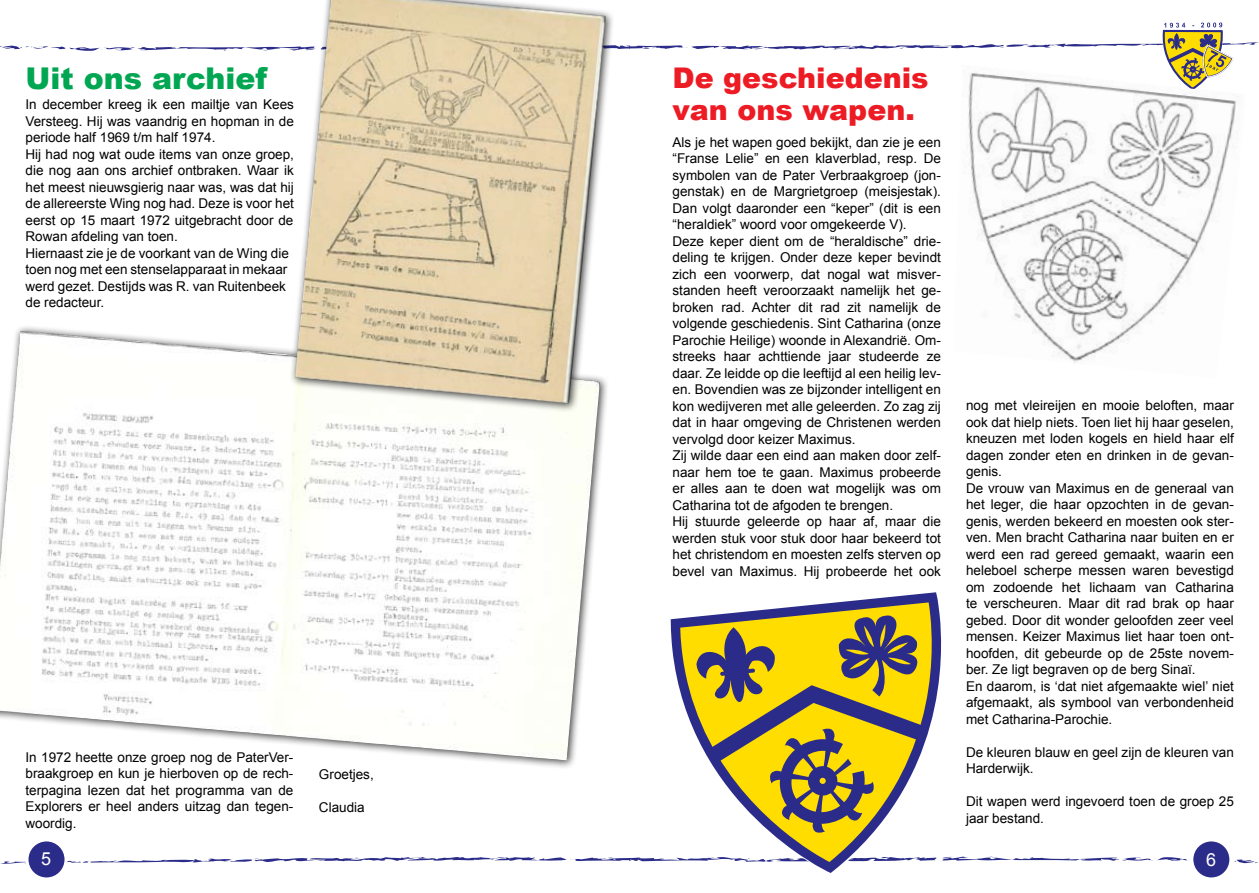
<style>
.page{position:relative;width:1259px;height:893px;background:#fff}
.page>*{position:absolute;margin:0;border:0;box-sizing:border-box;transform-origin:0 0}
.t1{font:900 30px "Arial";color:#00a651}
.t2{font:900 28.5px/31.5px "Arial";color:#ed1c24}
.t3{font:18px "Arial";color:#fff}
.t4{font:13.5px/16.5px "Arial";color:#000}
</style>
<div class="page">
<div style="left:1191px;top:840px;width:39px;height:39px;background:#2b2c89;border-radius:50%"></div>
<div style="left:1190px;top:838px;width:42px;height:42px;border:3px solid #fff;border-radius:50%"></div>
<svg style="left:0;top:856px;width:1258px;height:8px"></svg>
<svg style="left:0;top:23px;width:1259px;height:42px"></svg>
<div style="left:27px;top:840px;width:39px;height:39px;background:#2b2c89;border-radius:50%"></div>
<div style="left:26px;top:838px;width:42px;height:42px;border:3px solid #fff;border-radius:50%"></div>
<div style="left:0;top:324px;width:608px;height:445px;background:#000;opacity:.75"></div>
<img style="left:0;top:331px;width:600px;height:429px">
<div style="left:288px;top:0;width:326px;height:412px;background:#000;opacity:.75"></div>
<img style="left:295px;top:0;width:311px;height:404px">
<img style="left:968px;top:65px;width:268px;height:298px">
<svg style="left:670px;top:592px;width:275px;height:281px"></svg>
<svg style="left:696px;top:615px;width:228px;height:222px;background:#bba848"></svg>
<h1 class="t1" style="left:26px;top:57px;width:243px">Uit ons archief</h1>
<p class="t4" style="left:26px;top:96px;width:270px">In december kreeg ik een mailtje van Kees Versteeg. Hij was vaandrig en hopman in de periode half 1969 t/m half 1974.<br>Hij had nog wat oude items van onze groep, die nog aan ons archief ontbraken. Waar ik het meest nieuwsgierig naar was, was dat hij de allereerste Wing nog had. Deze is voor het eerst op 15 maart 1972 uitgebracht door de Rowan afdeling van toen.<br>Hiernaast zie je de voorkant van de Wing die toen nog met een stenselapparaat in mekaar werd gezet. Destijds was R. van Ruitenbeek de redacteur.</p>
<p class="t4" style="left:26px;top:749px;width:269px;text-align:justify">In 1972 heette onze groep nog de PaterVer&shy;braakgroep en kun je hierboven op de rech&shy;terpagina lezen dat het programma van de Explorers er heel anders uitzag dan tegen&shy;woordig.</p>
<p class="t4" style="left:319px;top:766px;width:56px">Groetjes,</p>
<p class="t4" style="left:319px;top:799px;width:47px">Claudia</p>
<h2 class="t2" style="left:672px;top:61px;width:258px">De geschiedenis van ons wapen.</h2>
<p class="t4" style="left:672px;top:134px;width:270px">Als je het wapen goed bekijkt, dan zie je een “Franse Lelie” en een klaverblad, resp. De symbolen van de Pater Verbraakgroep (jon&shy;genstak) en de Margrietgroep (meisjestak).<br>Dan volgt daaronder een “keper” (dit is een “heraldiek” woord voor omgekeerde V).<br>Deze keper dient om de “heraldische” drie&shy;deling te krijgen. Onder deze keper bevindt zich een voorwerp, dat nogal wat misver&shy;standen heeft veroorzaakt namelijk het ge&shy;broken rad. Achter dit rad zit namelijk de volgende geschiedenis. Sint Catharina (onze Parochie Heilige) woonde in Alexandrië. Om&shy;streeks haar achttiende jaar studeerde ze daar. Ze leidde op die leeftijd al een heilig lev&shy;en. Bovendien was ze bijzonder intelligent en kon wedijveren met alle geleerden. Zo zag zij dat in haar omgeving de Christenen werden vervolgd door keizer Maximus.<br>Zij wilde daar een eind aan maken door zelf&shy;naar hem toe te gaan. Maximus probeerde er alles aan te doen wat mogelijk was om Catharina tot de afgoden te brengen.<br>Hij stuurde geleerde op haar af, maar die werden stuk voor stuk door haar bekeerd tot het christendom en moesten zelfs sterven op bevel van Maximus. Hij probeerde het ook</p>
<p class="t4" style="left:966px;top:398px;width:269px">nog met vleireijen en mooie beloften, maar ook dat hielp niets. Toen liet hij haar geselen, kneuzen met loden kogels en hield haar elf dagen zonder eten en drinken in de gevan&shy;genis.<br>De vrouw van Maximus en de generaal van het leger, die haar opzochten in de gevan&shy;genis, werden bekeerd en moesten ook ster&shy;ven. Men bracht Catharina naar buiten en er werd een rad gereed gemaakt, waarin een heleboel scherpe messen waren bevestigd om zodoende het lichaam van Catharina te verscheuren. Maar dit rad brak op haar gebed. Door dit wonder geloofden zeer veel mensen. Keizer Maximus liet haar toen ont&shy;hoofden, dit gebeurde op de 25ste novem&shy;ber. Ze ligt begraven op de berg Sinaï.<br>En daarom, is ‘dat niet afgemaakte wiel’ niet afgemaakt, als symbool van verbondenheid met Catharina-Parochie.</p>
<p class="t4" style="left:966px;top:744px;width:269px">De kleuren blauw en geel zijn de kleuren van<br>Harderwijk.</p>
<p class="t4" style="left:966px;top:794px;width:269px">Dit wapen werd ingevoerd toen de groep 25 jaar bestand.</p>
<h3 class="t3" style="left:41px;top:847px;width:12px">5</h3>
<h3 class="t3" style="left:1206px;top:847px;width:12px">6</h3>
</div>
